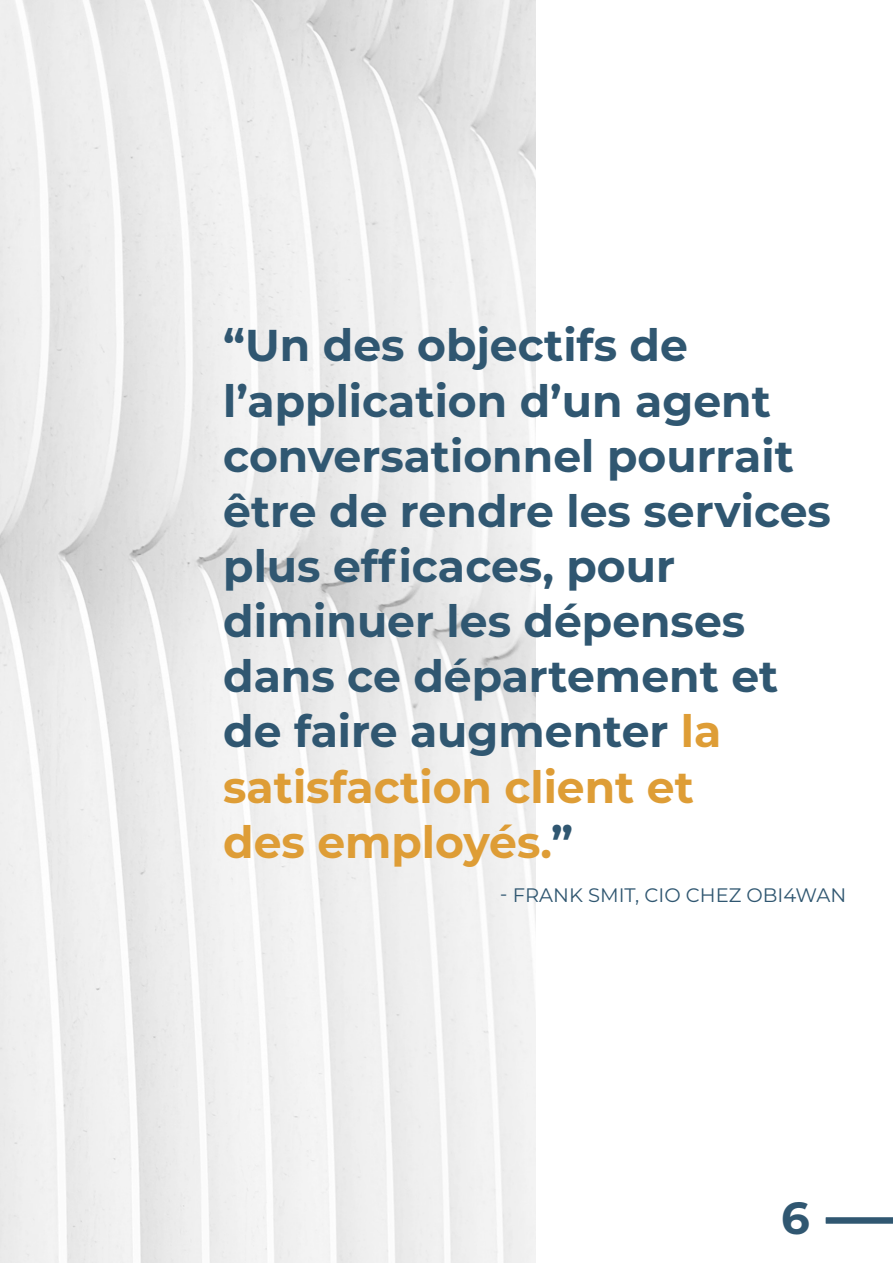
<style>
.page{position:relative;width:893px;height:1263px;background:#fff}
.page>*{position:absolute;margin:0;border:0;box-sizing:border-box;transform-origin:0 0}
.t1{font:700 45px "Montserrat";color:#305771}
.t2{font:700 44.55px/55.2px "Montserrat";color:#305771}
.t3{font:19.5px "Montserrat";color:#305771}
.s1{color:#de9d36}
</style>
<div class="page">
<img style="left:0;top:0;width:536px;height:1263px">
<div style="left:826px;top:1217px;width:67px;height:6px;background:#305771"></div>
<p class="t2" style="left:223px;top:316px;width:609px">“Un des objectifs de l’application d’un agent conversationnel pourrait être de rendre les services plus efficaces, pour diminuer les dépenses dans ce département et de faire augmenter <span class="s1">la satisfaction client et<br>des employés.</span>”</p>
<p class="t3" style="left:500px;top:882px;width:348px">- FRANK SMIT, CIO CHEZ OBI4WAN</p>
<p class="t1" style="left:781px;top:1186px;width:30px">6</p>
</div>
